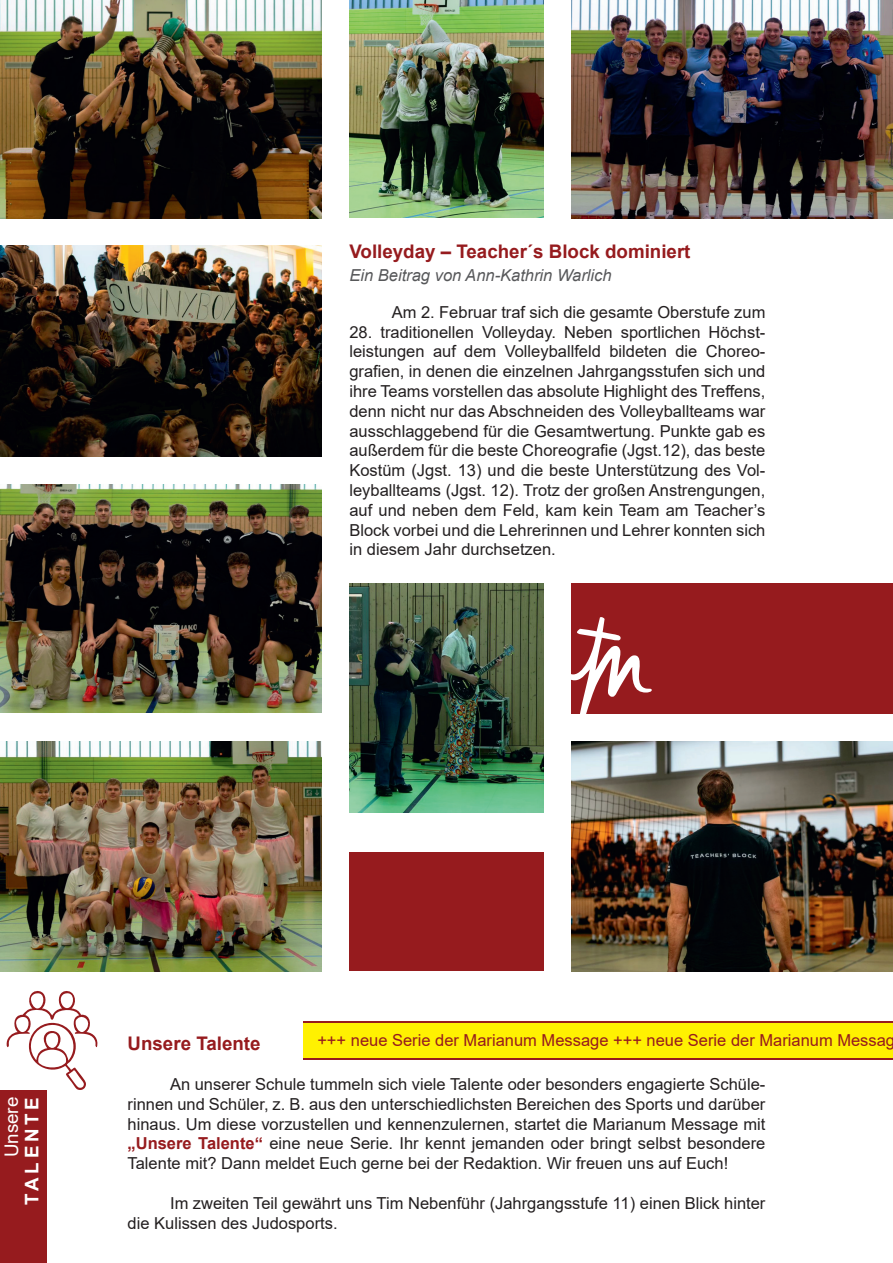
<style>
.page{position:relative;width:893px;height:1263px;background:#fff}
.page>*{position:absolute;margin:0;border:0;box-sizing:border-box;transform-origin:0 0}
.t1{font:700 18.75px "Arial";color:#961b1e}
.t2{font:700 18.75px "Arial";letter-spacing:.2em;color:#fff}
.t3{font:18.75px "Arial";color:#fff}
.t4{font:16.5px/19.8px "Arial";color:#231f20;text-align:justify}
.t5{font:16.5px "Arial";color:#961b1e}
.t6{font:italic 16.5px "Arial";color:#57585a}
.s1{font-weight:700;color:#961b1e}
</style>
<div class="page">
<img style="left:0;top:0;width:322px;height:218px">
<img style="left:349px;top:0;width:194px;height:218px">
<img style="left:571px;top:0;width:322px;height:218px">
<img style="left:0;top:484px;width:322px;height:229px">
<img style="left:571px;top:741px;width:322px;height:230px">
<img style="left:0;top:246px;width:322px;height:210px">
<img style="left:0;top:741px;width:322px;height:230px">
<img style="left:349px;top:583px;width:194px;height:230px">
<div style="left:349px;top:852px;width:194px;height:119px;background:#961b1e"></div>
<div style="left:571px;top:583px;width:322px;height:131px;background:#961b1e"></div>
<svg style="left:571px;top:617px;width:81px;height:97px"></svg>
<div style="left:0;top:1090px;width:47px;height:173px;background:#961b1e"></div>
<div style="left:304px;top:1023px;width:589px;height:36px;background:#fff101"></div>
<hr style="left:304px;top:1021px;width:589px;height:2px;background:#961b1e">
<hr style="left:304px;top:1058px;width:589px;height:2px;background:#961b1e">
<svg style="left:6px;top:991px;width:92px;height:99px"></svg>
<p class="t1" style="left:349px;top:238px;width:343px">Volleyday – Teacher´s Block dominiert</p>
<p class="t6" style="left:349px;top:264px;width:264px">Ein Beitrag von Ann-Kathrin Warlich</p>
<p class="t4" style="left:392px;top:302px;width:375px">Am 2. Februar traf sich die gesamte Oberstufe zum</p>
<p class="t4" style="left:349px;top:322px;width:417px">28. traditionellen Volleyday. Neben sportlichen Höchst&shy;leistungen auf dem Volleyballfeld bildeten die Choreo&shy;grafien, in denen die einzelnen Jahrgangsstufen sich und ihre Teams vorstellen das absolute Highlight des Treffens, denn nicht nur das Abschneiden des Volleyballteams war ausschlaggebend für die Gesamtwertung. Punkte gab es außerdem für die beste Choreografie (Jgst.12), das beste Kostüm (Jgst. 13) und die beste Unterstützung des Vol&shy;leyballteams (Jgst. 12). Trotz der großen Anstrengungen, auf und neben dem Feld, kam kein Team am Teacher’s Block vorbei und die Lehrerinnen und Lehrer konnten sich in diesem Jahr durchsetzen.</p>
<p class="t3" style="left:-1px;top:1157px;width:62px;rotate:-90deg">Unsere</p>
<p class="t2" style="left:19px;top:1204px;width:109px;rotate:-90deg">TALENTE</p>
<p class="t5" style="left:317px;top:1029px;width:579px">+++ neue Serie der Marianum Message +++ neue Serie der Marianum Messag</p>
<p class="t1" style="left:128px;top:1030px;width:135px">Unsere Talente</p>
<p class="t4" style="left:128px;top:1074px;width:639px;text-indent:43px">An unserer Schule tummeln sich viele Talente oder besonders engagierte Schüle&shy;rinnen und Schüler, z. B. aus den unterschiedlichsten Bereichen des Sports und darüber hinaus. Um diese vorzustellen und kennenzulernen, startet die Marianum Message mit <span class="s1">„Unsere Talente“</span> eine neue Serie. Ihr kennt jemanden oder bringt selbst besondere Talente mit? Dann meldet Euch gerne bei der Redaktion. Wir freuen uns auf Euch!</p>
<p class="t4" style="left:128px;top:1193px;width:639px;text-indent:43px">Im zweiten Teil gewährt uns Tim Nebenführ (Jahrgangsstufe 11) einen Blick hinter die Kulissen des Judosports.</p>
</div>
